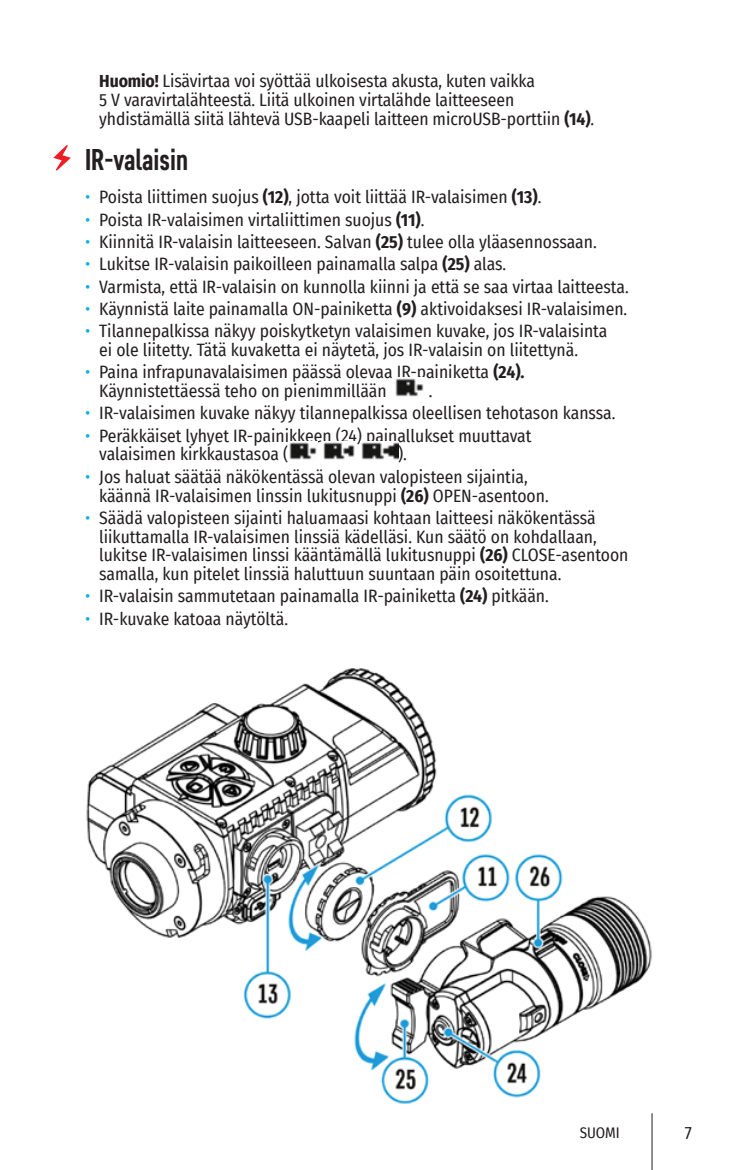
<style>
.page{position:relative;width:730px;height:1170px;background:#fff}
.page>*{position:absolute;margin:0;border:0;box-sizing:border-box;transform-origin:0 0}
.t1{font:700 30px "Core Sans D57 Cn";color:#231f20}
.t2{font:17.5px/18.8px "Fira Sans Condensed";color:#231f20}
.t3{font:15px "Fira Sans Condensed";color:#231f20}
.s1{font-weight:700}
.s2{color:#00aeef}
</style>
<div class="page">
<hr style="left:652px;top:1113px;width:1px;height:56px;background:#231f20">
<img style="left:395px;top:378px;width:29px;height:19px">
<img style="left:289px;top:442px;width:28px;height:18px">
<img style="left:323px;top:442px;width:32px;height:18px">
<img style="left:361px;top:442px;width:37px;height:18px">
<svg style="left:53px;top:145px;width:18px;height:26px"></svg>
<img style="left:86px;top:668px;width:566px;height:436px">
<p class="t2" style="left:99px;top:71px;width:496px"><span class="s1">Huomio!</span> Lisävirtaa voi syöttää ulkoisesta akusta, kuten vaikka<br>5 V varavirtalähteestä. Liitä ulkoinen virtalähde laitteeseen yhdistämällä siitä lähtevä USB-kaapeli laitteen microUSB-porttiin <span class="s1">(14)</span>.</p>
<p class="t1" style="left:85px;top:142px;width:104px">IR-valaisin</p>
<p class="t2" style="left:85px;top:187px;width:458px"><span class="s2">•</span> Poista liittimen suojus <span class="s1">(12)</span>, jotta voit liittää IR-valaisimen <span class="s1">(13)</span>.</p>
<p class="t2" style="left:85px;top:210px;width:341px"><span class="s2">•</span> Poista IR-valaisimen virtaliittimen suojus <span class="s1">(11)</span>.</p>
<p class="t2" style="left:85px;top:232px;width:513px"><span class="s2">•</span> Kiinnitä IR-valaisin laitteeseen. Salvan <span class="s1">(25)</span> tulee olla yläasennossaan.</p>
<p class="t2" style="left:85px;top:254px;width:423px"><span class="s2">•</span> Lukitse IR-valaisin paikoilleen painamalla salpa <span class="s1">(25)</span> alas.</p>
<p class="t2" style="left:85px;top:277px;width:545px"><span class="s2">•</span> Varmista, että IR-valaisin on kunnolla kiinni ja että se saa virtaa laitteesta.</p>
<p class="t2" style="left:85px;top:299px;width:544px"><span class="s2">•</span> Käynnistä laite painamalla ON-painiketta <span class="s1">(9)</span> aktivoidaksesi IR-valaisimen.</p>
<p class="t2" style="left:99px;top:321px;width:510px;text-indent:-14px"><span class="s2">•</span> Tilannepalkissa näkyy poiskytketyn valaisimen kuvake, jos IR-valaisinta ei ole liitetty. Tätä kuvaketta ei näytetä, jos IR-valaisin on liitettynä.</p>
<p class="t2" style="left:99px;top:362px;width:427px;text-indent:-14px"><span class="s2">•</span> Paina infrapunavalaisimen päässä olevaa IR-painiketta <span class="s1">(24).<br></span>Käynnistettäessä teho on pienimmillään</p>
<p class="t2" style="left:429px;top:381px;width:5px">.</p>
<p class="t2" style="left:85px;top:403px;width:532px"><span class="s2">•</span> IR-valaisimen kuvake näkyy tilannepalkissa oleellisen tehotason kanssa.</p>
<p class="t2" style="left:99px;top:425px;width:434px;text-indent:-14px"><span class="s2">•</span> Peräkkäiset lyhyet IR-painikkeen (24) painallukset muuttavat valaisimen kirkkaustasoa (</p>
<p class="t2" style="left:398px;top:444px;width:10px">).</p>
<p class="t2" style="left:99px;top:467px;width:451px;text-indent:-14px"><span class="s2">•</span> Jos haluat säätää näkökentässä olevan valopisteen sijaintia, käännä IR-valaisimen linssin lukitusnuppi <span class="s1">(26)</span> OPEN-asentoon.</p>
<p class="t2" style="left:99px;top:508px;width:531px;text-indent:-14px"><span class="s2">•</span> Säädä valopisteen sijainti haluamaasi kohtaan laitteesi näkökentässä liikuttamalla IR-valaisimen linssiä kädelläsi. Kun säätö on kohdallaan, lukitse IR-valaisimen linssi kääntämällä lukitusnuppi <span class="s1">(26)</span> CLOSE-asentoon samalla, kun pitelet linssiä haluttuun suuntaan päin osoitettuna.</p>
<p class="t2" style="left:85px;top:586px;width:465px"><span class="s2">•</span> IR-valaisin sammutetaan painamalla IR-painiketta <span class="s1">(24)</span> pitkään.</p>
<p class="t2" style="left:85px;top:608px;width:205px"><span class="s2">•</span> IR-kuvake katoaa näytöltä.</p>
<p class="t3" style="left:580px;top:1121px;width:42px">SUOMI</p>
<p class="t2" style="left:685px;top:1122px;width:9px">7</p>
</div>
